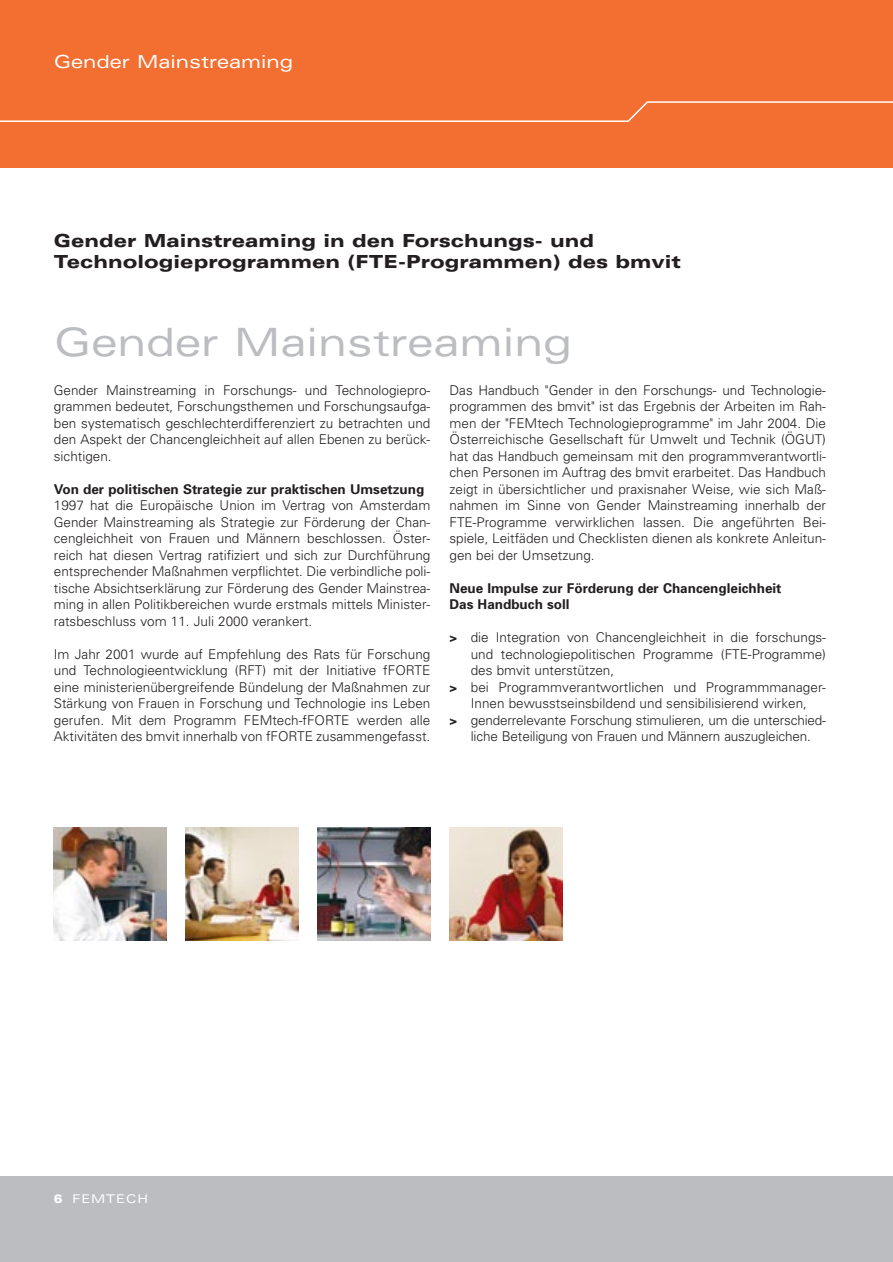
<style>
.page{position:relative;width:893px;height:1262px;background:#fff}
.page>*{position:absolute;margin:0;border:0;box-sizing:border-box;transform-origin:0 0}
.t1{font:expanded 39px "Univers";color:#bbbdc0}
.t2{font:900 expanded 18px/21px "Univers";color:#231f20}
.t3{font:expanded 18px "Univers";color:#fff}
.t4{font:300 13.5px/16.5px "Univers";color:#231f20;text-align:justify}
.t5{font:700 13.5px/16.5px "Univers";color:#231f20}
.t6{font:expanded 12px "Univers";letter-spacing:.075em;color:#fff}
.s1{font-weight:700}
.s2{font-weight:900}
</style>
<div class="page">
<div style="left:0;top:1176px;width:892px;height:85px;background:#bbbdc0"></div>
<div style="left:0;top:0;width:892px;height:168px;background:#f36f31"></div>
<svg style="left:0;top:101px;width:892px;height:21px"></svg>
<img style="left:186px;top:827px;width:112px;height:113px">
<img style="left:54px;top:827px;width:112px;height:113px">
<img style="left:317px;top:827px;width:113px;height:113px">
<img style="left:449px;top:827px;width:113px;height:113px">
<h2 class="t3" style="left:54px;top:55px;width:241px">Gender Mainstreaming</h2>
<h2 class="t2" style="left:54px;top:232px;width:628px">Gender Mainstreaming in den Forschungs- und<br>Technologieprogrammen (FTE-Programmen) des bmvit</h2>
<h1 class="t1" style="left:54px;top:327px;width:519px">Gender Mainstreaming</h1>
<p class="t4" style="left:54px;top:383px;width:378px">Gender Mainstreaming in Forschungs- und Technologiepro&shy;grammen bedeutet, Forschungsthemen und Forschungsaufga&shy;ben systematisch geschlechterdifferenziert zu betrachten und den Aspekt der Chancengleichheit auf allen Ebenen zu berück&shy;sichtigen.</p>
<p class="t5" style="left:54px;top:482px;width:372px">Von der politischen Strategie zur praktischen Umsetzung</p>
<p class="t4" style="left:54px;top:498px;width:378px">1997 hat die Europäische Union im Vertrag von Amsterdam Gender Mainstreaming als Strategie zur Förderung der Chan&shy;cengleichheit von Frauen und Männern beschlossen. Öster&shy;reich hat diesen Vertrag ratifiziert und sich zur Durchführung entsprechender Maßnahmen verpflichtet. Die verbindliche poli&shy;tische Absichtserklärung zur Förderung des Gender Mainstrea&shy;ming in allen Politikbereichen wurde erstmals mittels Minister&shy;ratsbeschluss vom 11. Juli 2000 verankert.</p>
<p class="t4" style="left:54px;top:647px;width:378px">Im Jahr 2001 wurde auf Empfehlung des Rats für Forschung und Technologieentwicklung (RFT) mit der Initiative fFORTE eine ministerienübergreifende Bündelung der Maßnahmen zur Stärkung von Frauen in Forschung und Technologie ins Leben gerufen. Mit dem Programm FEMtech-fFORTE werden alle Aktivitäten des bmvit innerhalb von fFORTE zusammengefasst.</p>
<p class="t4" style="left:449px;top:383px;width:378px">Das Handbuch "Gender in den Forschungs- und Technologie&shy;programmen des bmvit" ist das Ergebnis der Arbeiten im Rah&shy;men der "FEMtech Technologieprogramme" im Jahr 2004. Die Österreichische Gesellschaft für Umwelt und Technik (ÖGUT) hat das Handbuch gemeinsam mit den programmverantwortli&shy;chen Personen im Auftrag des bmvit erarbeitet. Das Handbuch zeigt in übersichtlicher und praxisnaher Weise, wie sich Maß&shy;nahmen im Sinne von Gender Mainstreaming innerhalb der FTE-Programme verwirklichen lassen. Die angeführten Bei&shy;spiele, Leitfäden und Checklisten dienen als konkrete Anleitun&shy;gen bei der Umsetzung.</p>
<p class="t5" style="left:449px;top:581px;width:333px">Neue Impulse zur Förderung der Chancengleichheit<br>Das Handbuch soll</p>
<p class="t4" style="left:449px;top:630px;width:378px"><span class="s1">&gt;</span> die Integration von Chancengleichheit in die forschungs-</p>
<p class="t4" style="left:471px;top:647px;width:357px">und technologiepolitischen Programme (FTE-Programme)</p>
<p class="t4" style="left:471px;top:663px;width:145px">des bmvit unterstützen,</p>
<p class="t4" style="left:449px;top:680px;width:378px"><span class="s1">&gt;</span> bei Programmverantwortlichen und Programmmanager-</p>
<p class="t4" style="left:471px;top:696px;width:338px">Innen bewusstseinsbildend und sensibilisierend wirken,</p>
<p class="t4" style="left:449px;top:713px;width:378px"><span class="s1">&gt;</span> genderrelevante Forschung stimulieren, um die unterschied-</p>
<p class="t4" style="left:471px;top:729px;width:341px">liche Beteiligung von Frauen und Männern auszugleichen.</p>
<p class="t6" style="left:54px;top:1194px;width:96px"><span class="s2">6</span> FEMTECH</p>
</div>
